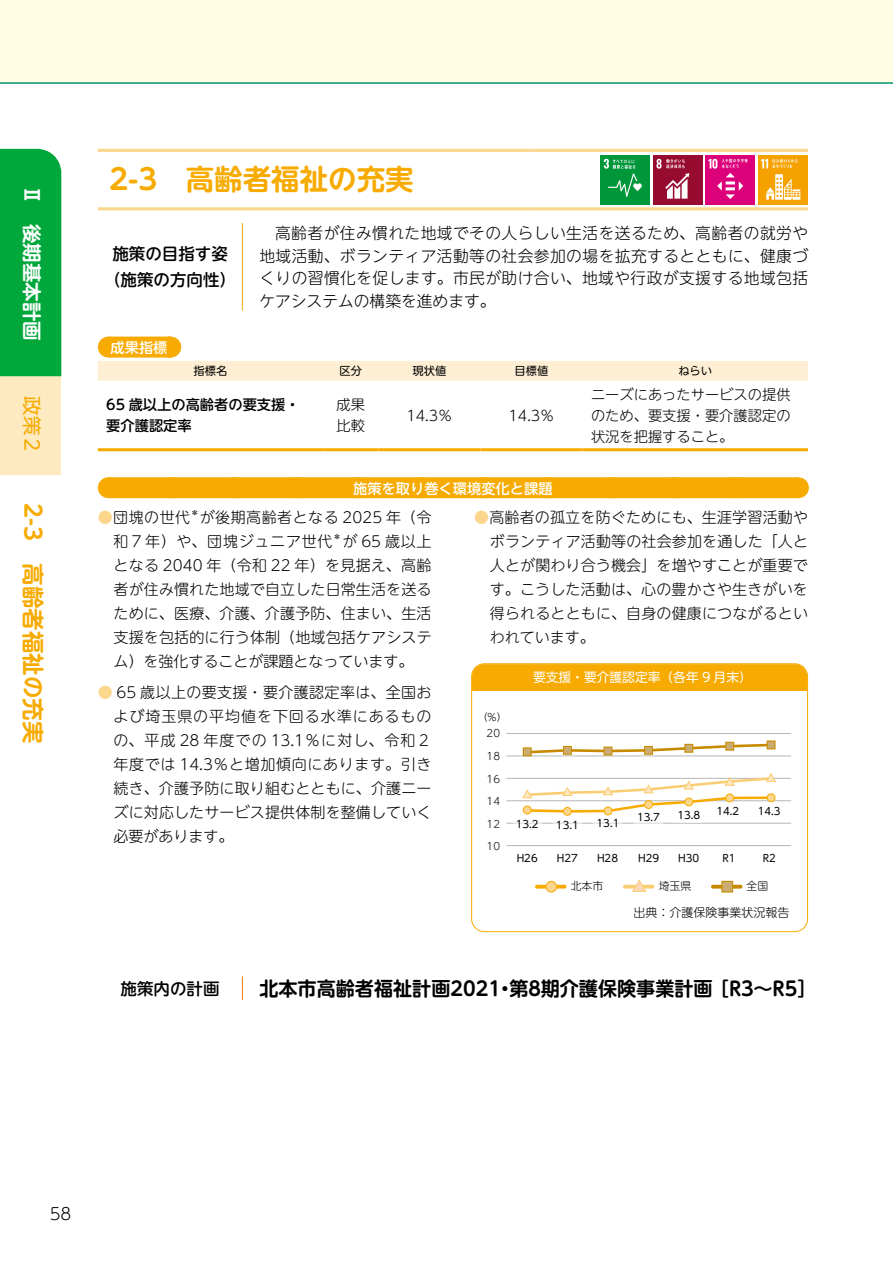
<style>
.page{position:relative;width:893px;height:1263px;background:#fff}
.page>*{position:absolute;margin:0;border:0;box-sizing:border-box;transform-origin:0 0}
.t1{font:700 28.5px "UD Shin M Go Pr 6 N De";color:#f7ab00}
.t2{font:700 22.5px "UD Shin M Go Pr 6 N De";color:#f7ab00}
.t3{font:700 19.5px "UD Shin M Go Pr 6 N De";color:#000}
.t4{font:700 19.5px "UD Shin M Go Pr 6 N De";color:#fff}
.t5{font:19.5px "UD Shin M Go Pr 6 N";color:#f7ab00}
.t6{font:500 16.5px/25.5px "UD Shin M Go Pr 6 N";color:#000;text-align:center}
.t7{font:300 16.5px "UD Shin M Go Pr 6 N";color:#000}
.t8{font:300 15.75px/22.5px "UD Shin M Go Pr 6 N";letter-spacing:.025em;color:#000;text-align:justify}
.t9{font:300 15px/24px "UD Shin M Go Pr 6 N";letter-spacing:.01em;color:#000;text-align:justify}
.t10{font:300 15px/24px "UD Shin M Go Pr 6 N";letter-spacing:.035em;color:#000}
.t11{font:300 14.25px/21px "UD Shin M Go Pr 6 N";color:#000}
.t12{font:500 14.25px/21px "UD Shin M Go Pr 6 N";color:#000}
.t13{font:500 14.25px "UD Shin M Go Pr 6 N";color:#fff}
.t14{font:12.75px "UD Shin M Go Pr 6 N";color:#fff}
.t15{font:300 12px "UD Shin M Go Pr 6 N";color:#000}
.t16{font:11.25px "UD Shin M Go Pr 6 N";color:#000}
.t17{font:300 10.8px "UD Shin M Go Pr 6 N";color:#000}
.t18{font:10.2px "UD Shin M Go Pr 6 N";color:#000}
.t19{font:300 10.2px "UD Shin M Go Pr 6 N";color:#000}
.t20{font:300 8.7px "UD Shin M Go Pr 6 N";color:#000}
.s1{color:#fcd68c}
</style>
<div class="page">
<div style="left:0;top:376px;width:61px;height:99px;background:#fdeac0"></div>
<div style="left:0;top:149px;width:61px;height:227px;background:#00a73b"></div>
<div style="left:0;top:0;width:893px;height:84px;background:#fffde4"></div>
<div style="left:108px;top:477px;width:689px;height:21px;background:#f7ab00"></div>
<svg style="left:171px;top:477px;width:595px;height:1px"></svg>
<svg style="left:797px;top:477px;width:1px;height:21px"></svg>
<hr style="left:98px;top:149px;width:438px;height:3px;background:#fcd68c">
<hr style="left:536px;top:149px;width:272px;height:3px;background:#fcd68c">
<hr style="left:98px;top:207px;width:438px;height:3px;background:#fcd68c">
<hr style="left:536px;top:207px;width:272px;height:3px;background:#fcd68c">
<div style="left:600px;top:155px;width:50px;height:50px;background:#00973b"></div>
<svg style="left:603px;top:159px;width:39px;height:38px"></svg>
<div style="left:653px;top:155px;width:49px;height:50px;background:#970b31"></div>
<svg style="left:656px;top:159px;width:33px;height:40px"></svg>
<div style="left:705px;top:155px;width:50px;height:50px;background:#dc007a"></div>
<svg style="left:708px;top:159px;width:40px;height:40px"></svg>
<div style="left:758px;top:155px;width:50px;height:50px;background:#f5a200"></div>
<svg style="left:766px;top:174px;width:34px;height:26px"></svg>
<svg style="left:761px;top:159px;width:36px;height:9px"></svg>
<hr style="left:242px;top:223px;width:1px;height:88px;background:#f7ab00">
<svg style="left:98px;top:337px;width:710px;height:44px"></svg>
<hr style="left:98px;top:448px;width:225px;height:3px;background:#f7ab00">
<hr style="left:323px;top:448px;width:55px;height:3px;background:#f7ab00">
<hr style="left:378px;top:448px;width:102px;height:3px;background:#f7ab00">
<hr style="left:480px;top:448px;width:103px;height:3px;background:#f7ab00">
<hr style="left:583px;top:448px;width:225px;height:3px;background:#f7ab00">
<svg style="left:242px;top:976px;width:1px;height:24px"></svg>
<div style="left:472px;top:664px;width:335px;height:26px;background:#f7ab00"></div>
<hr style="left:506px;top:733px;width:285px;height:1px;background:#b5b6b6">
<hr style="left:506px;top:756px;width:285px;height:1px;background:#b5b6b6">
<hr style="left:506px;top:778px;width:285px;height:1px;background:#b5b6b6">
<hr style="left:506px;top:800px;width:285px;height:1px;background:#b5b6b6">
<hr style="left:506px;top:823px;width:285px;height:1px;background:#b5b6b6">
<hr style="left:506px;top:845px;width:285px;height:1px;background:#b5b6b6">
<div style="left:523px;top:806px;width:9px;height:8px;border:1px solid #f7ab00;border-radius:50%"></div>
<div style="left:563px;top:807px;width:9px;height:9px;border:1px solid #f7ab00;border-radius:50%"></div>
<div style="left:604px;top:807px;width:8px;height:8px;border:1px solid #f7ab00;border-radius:50%"></div>
<svg style="left:532px;top:742px;width:242px;height:13px"></svg>
<div style="left:523px;top:748px;width:8px;height:8px;background:#caac70"></div>
<div style="left:563px;top:746px;width:8px;height:8px;background:#caac70"></div>
<div style="left:604px;top:747px;width:8px;height:8px;background:#caac70"></div>
<div style="left:645px;top:746px;width:7px;height:8px;background:#caac70"></div>
<div style="left:685px;top:744px;width:8px;height:8px;background:#caac70"></div>
<div style="left:726px;top:742px;width:8px;height:8px;background:#caac70"></div>
<div style="left:767px;top:741px;width:8px;height:8px;background:#caac70"></div>
<svg style="left:521px;top:773px;width:256px;height:40px"></svg>
<svg style="left:513px;top:822px;width:29px;height:2px"></svg>
<svg style="left:553px;top:822px;width:29px;height:2px"></svg>
<svg style="left:594px;top:822px;width:28px;height:2px"></svg>
<svg style="left:634px;top:811px;width:29px;height:13px"></svg>
<div style="left:674px;top:809px;width:29px;height:13px;background:#fff"></div>
<div style="left:714px;top:805px;width:28px;height:14px;background:#fff"></div>
<div style="left:755px;top:805px;width:28px;height:14px;background:#fff"></div>
<hr style="left:537px;top:885px;width:28px;height:3px;background:#f7ab00">
<div style="left:546px;top:881px;width:11px;height:11px;background:#fcd68c;border-radius:50%"></div>
<div style="left:546px;top:881px;width:11px;height:11px;border:1px solid #f7ab00;border-radius:50%"></div>
<hr style="left:625px;top:885px;width:28px;height:3px;background:#fbcd73">
<svg style="left:631px;top:879px;width:16px;height:13px"></svg>
<hr style="left:713px;top:885px;width:28px;height:3px;background:#000">
<div style="left:722px;top:881px;width:11px;height:11px;background:#caac70"></div>
<div style="left:471px;top:663px;width:337px;height:269px;border:1px solid #f7ab00;border-radius:13px"></div>
<h3 class="t4" style="left:49px;top:185px;width:157px;rotate:90deg">Ⅱ　後期基本計画</h3>
<h3 class="t5" style="left:48px;top:396px;width:60px;rotate:90deg">政策２</h3>
<h2 class="t2" style="left:52px;top:503px;width:242px;rotate:90deg">2-3　高齢者福祉の充実</h2>
<h1 class="t1" style="left:109px;top:155px;width:306px">2-3　高齢者福祉の充実</h1>
<p class="t6" style="left:104px;top:240px;width:133px">施策の目指す姿（施策の方向性）</p>
<p class="t13" style="left:111px;top:335px;width:58px">成果指標</p>
<p class="t8" style="left:259px;top:221px;width:550px;text-indent:16px">高齢者が住み慣れた地域でその人らしい生活を送るため、高齢者の就労や地域活動、ボランティア活動等の社会参加の場を拡充するとともに、健康づくりの習慣化を促します。市民が助け合い、地域や行政が支援する地域包括ケアシステムの構築を進めます。</p>
<p class="t16" style="left:194px;top:361px;width:35px">指標名</p>
<p class="t16" style="left:340px;top:361px;width:24px">区分</p>
<p class="t16" style="left:413px;top:361px;width:35px">現状値</p>
<p class="t16" style="left:515px;top:361px;width:35px">目標値</p>
<p class="t16" style="left:678px;top:361px;width:35px">ねらい</p>
<p class="t12" style="left:106px;top:393px;width:195px">65 歳以上の高齢者の要支援・要介護認定率</p>
<p class="t11" style="left:337px;top:393px;width:30px">成果比較</p>
<p class="t11" style="left:406px;top:404px;width:48px">14.3％</p>
<p class="t11" style="left:508px;top:404px;width:48px">14.3％</p>
<p class="t11" style="left:591px;top:383px;width:201px;text-align:justify">ニーズにあったサービスの提供のため、要支援・要介護認定の状況を把握すること。</p>
<p class="t13" style="left:353px;top:476px;width:201px">施策を取り巻く環境変化と課題</p>
<p class="t10" style="left:114px;top:505px;width:320px;text-indent:86px">が後期高齢者となる 2025 年（令和７年）や、団塊ジュニア世代</p>
<p class="t9" style="left:98px;top:505px;width:94px"><span class="s1">●</span>団塊の世代</p>
<p class="t20" style="left:191px;top:505px;width:10px">＊</p>
<p class="t9" style="left:114px;top:529px;width:320px;text-indent:229px">が 65 歳以上となる 2040 年（令和 22 年）を見据え、高齢者が住み慣れた地域で自立した日常生活を送るために、医療、介護、介護予防、住まい、生活支援を包括的に行う体制（地域包括ケアシステム）を強化することが課題となっています。</p>
<p class="t9" style="left:114px;top:679px;width:320px;text-indent:-16px"><span class="s1">●</span> 65 歳以上の要支援・要介護認定率は、全国および埼玉県の平均値を下回る水準にあるものの、平成 28 年度での 13.1％に対し、令和２年度では 14.3％と増加傾向にあります。引き続き、介護予防に取り組むとともに、介護ニーズに対応したサービス提供体制を整備していく必要があります。</p>
<p class="t20" style="left:333px;top:529px;width:10px">＊</p>
<p class="t9" style="left:490px;top:505px;width:320px;text-indent:-16px"><span class="s1">●</span>高齢者の孤立を防ぐためにも、生涯学習活動やボランティア活動等の社会参加を通した「人と人とが関わり合う機会」を増やすことが重要です。こうした活動は、心の豊かさや生きがいを得られるとともに、自身の健康につながるといわれています。</p>
<p class="t19" style="left:477px;top:709px;width:31px">（%）</p>
<p class="t19" style="left:487px;top:725px;width:15px">20</p>
<p class="t19" style="left:487px;top:748px;width:15px">18</p>
<p class="t19" style="left:487px;top:770px;width:15px">16</p>
<p class="t19" style="left:487px;top:793px;width:15px">14</p>
<p class="t19" style="left:487px;top:815px;width:15px">12</p>
<p class="t19" style="left:487px;top:838px;width:15px">10</p>
<p class="t14" style="left:533px;top:667px;width:220px">要支援・要介護認定率（各年 9 月末）</p>
<p class="t18" style="left:516px;top:815px;width:24px">13.2</p>
<p class="t18" style="left:556px;top:816px;width:24px">13.1</p>
<p class="t18" style="left:596px;top:814px;width:24px">13.1</p>
<p class="t18" style="left:637px;top:809px;width:24px">13.7</p>
<p class="t18" style="left:677px;top:807px;width:24px">13.8</p>
<p class="t18" style="left:716px;top:803px;width:24px">14.2</p>
<p class="t18" style="left:758px;top:803px;width:24px">14.3</p>
<p class="t18" style="left:517px;top:849px;width:23px">H26</p>
<p class="t18" style="left:557px;top:849px;width:23px">H27</p>
<p class="t18" style="left:597px;top:849px;width:23px">H28</p>
<p class="t18" style="left:638px;top:849px;width:23px">H29</p>
<p class="t18" style="left:678px;top:849px;width:23px">H30</p>
<p class="t18" style="left:723px;top:849px;width:14px">R1</p>
<p class="t18" style="left:763px;top:849px;width:14px">R2</p>
<p class="t17" style="left:571px;top:877px;width:34px">北本市</p>
<p class="t17" style="left:659px;top:877px;width:34px">埼玉県</p>
<p class="t17" style="left:747px;top:877px;width:23px">全国</p>
<p class="t15" style="left:633px;top:903px;width:157px">出典：介護保険事業状況報告</p>
<p class="t6" style="left:121px;top:974px;width:100px">施策内の計画</p>
<h3 class="t3" style="left:259px;top:971px;width:559px">北本市高齢者福祉計画2021・第８期介護保険事業計画 ［R3～R5］</h3>
<p class="t7" style="left:50px;top:1200px;width:23px">58</p>
</div>
